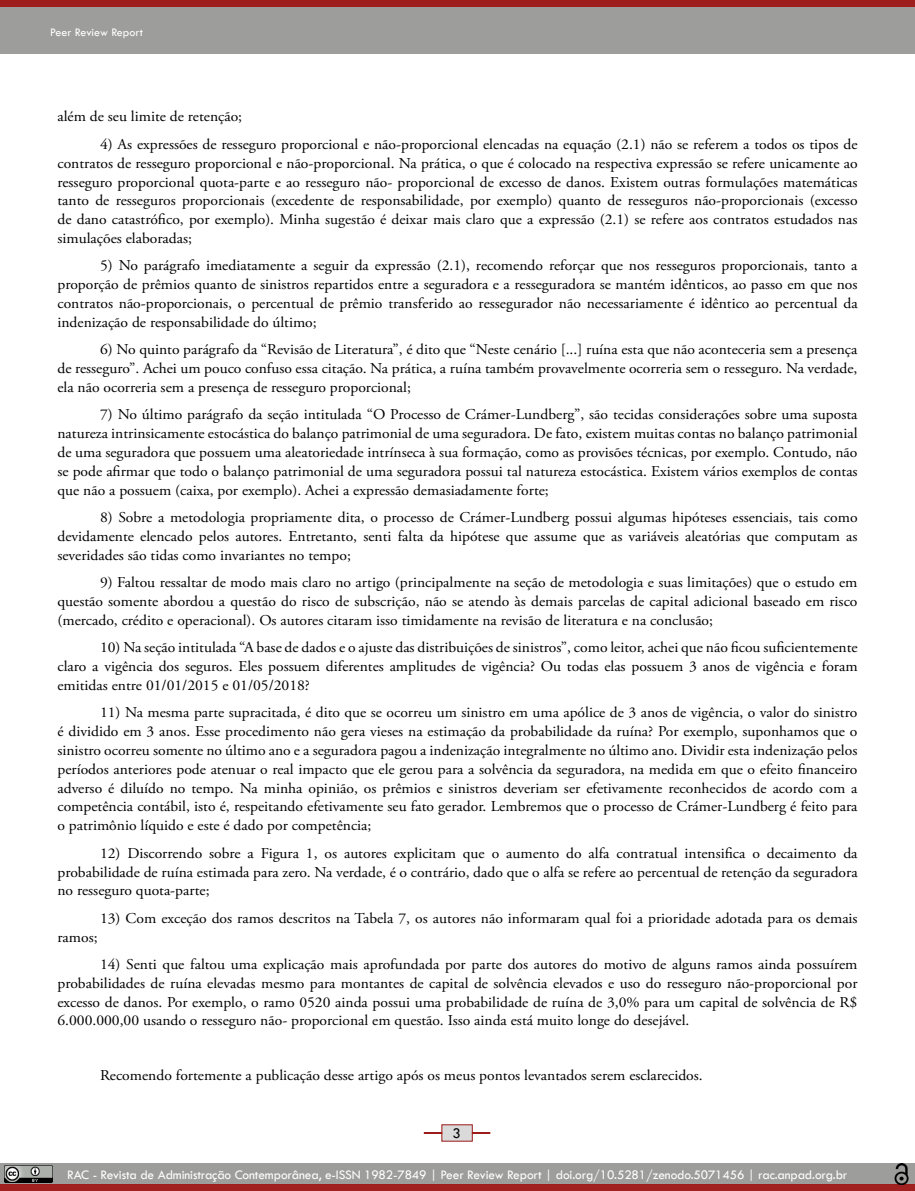
<style>
.page{position:relative;width:915px;height:1191px;background:#fff}
.page>*{position:absolute;margin:0;border:0;box-sizing:border-box;transform-origin:0 0}
.t1{font:15px/18.9px "Adobe Garamond Pro";color:#000;text-align:justify;scale:1.04 1}
.t2{font:15px "Tw Cen";color:#000}
.t3{font:13.5px "Tw Cen";letter-spacing:-.01em;color:#fff}
.t4{font:12px "Tw Cen";color:#fff}
</style>
<div class="page">
<div style="left:0;top:0;width:914px;height:54px;background:#9d9d9c"></div>
<div style="left:0;top:0;width:914px;height:7px;background:#9d1a18"></div>
<svg style="left:423px;top:1124px;width:68px;height:18px"></svg>
<div style="left:0;top:1163px;width:914px;height:21px;background:#9d9d9c"></div>
<div style="left:0;top:1184px;width:914px;height:7px;background:#a0211f"></div>
<img style="left:5px;top:1165px;width:47px;height:17px">
<img style="left:894px;top:1163px;width:14px;height:21px">
<p class="t4" style="left:50px;top:25px;width:94px">Peer Review Report</p>
<p class="t1" style="left:57px;top:108px;width:179px">além de seu limite de retenção;</p>
<p class="t1" style="left:57px;top:135px;width:770px;text-indent:43px">4) As expressões de resseguro proporcional e não-proporcional elencadas na equação (2.1) não se referem a todos os tipos de contratos de resseguro proporcional e não-proporcional. Na prática, o que é colocado na respectiva expressão se refere unicamente ao resseguro proporcional quota-parte e ao resseguro não- proporcional de excesso de danos. Existem outras formulações matemáticas tanto de resseguros proporcionais (excedente de responsabilidade, por exemplo) quanto de resseguros não-proporcionais (excesso de dano catastrófico, por exemplo). Minha sugestão é deixar mais claro que a expressão (2.1) se refere aos contratos estudados nas simulações elaboradas;</p>
<p class="t1" style="left:57px;top:257px;width:770px;text-indent:43px">5) No parágrafo imediatamente a seguir da expressão (2.1), recomendo reforçar que nos resseguros proporcionais, tanto a proporção de prêmios quanto de sinistros repartidos entre a seguradora e a resseguradora se mantém idênticos, ao passo em que nos contratos não-proporcionais, o percentual de prêmio transferido ao ressegurador não necessariamente é idêntico ao percentual da indenização de responsabilidade do último;</p>
<p class="t1" style="left:57px;top:341px;width:770px;text-indent:43px">6) No quinto parágrafo da “Revisão de Literatura”, é dito que “Neste cenário [...] ruína esta que não aconteceria sem a presença de resseguro”. Achei um pouco confuso essa citação. Na prática, a ruína também provavelmente ocorreria sem o resseguro. Na verdade, ela não ocorreria sem a presença de resseguro proporcional;</p>
<p class="t1" style="left:57px;top:406px;width:770px;text-indent:43px">7) No último parágrafo da seção intitulada “O Processo de Crámer-Lundberg”, são tecidas considerações sobre uma suposta natureza intrinsicamente estocástica do balanço patrimonial de uma seguradora. De fato, existem muitas contas no balanço patrimonial de uma seguradora que possuem uma aleatoriedade intrínseca à sua formação, como as provisões técnicas, por exemplo. Contudo, não se pode afirmar que todo o balanço patrimonial de uma seguradora possui tal natureza estocástica. Existem vários exemplos de contas que não a possuem (caixa, por exemplo). Achei a expressão demasiadamente forte;</p>
<p class="t1" style="left:57px;top:508px;width:770px;text-indent:43px">8) Sobre a metodologia propriamente dita, o processo de Crámer-Lundberg possui algumas hipóteses essenciais, tais como devidamente elencado pelos autores. Entretanto, senti falta da hipótese que assume que as variáveis aleatórias que computam as severidades são tidas como invariantes no tempo;</p>
<p class="t1" style="left:57px;top:573px;width:770px;text-indent:43px">9) Faltou ressaltar de modo mais claro no artigo (principalmente na seção de metodologia e suas limitações) que o estudo em questão somente abordou a questão do risco de subscrição, não se atendo às demais parcelas de capital adicional baseado em risco (mercado, crédito e operacional). Os autores citaram isso timidamente na revisão de literatura e na conclusão;</p>
<p class="t1" style="left:57px;top:638px;width:770px;text-indent:43px">10) Na seção intitulada “A base de dados e o ajuste das distribuições de sinistros”, como leitor, achei que não ficou suficientemente claro a vigência dos seguros. Eles possuem diferentes amplitudes de vigência? Ou todas elas possuem 3 anos de vigência e foram emitidas entre 01/01/2015 e 01/05/2018?</p>
<p class="t1" style="left:57px;top:703px;width:770px;text-indent:43px">11) Na mesma parte supracitada, é dito que se ocorreu um sinistro em uma apólice de 3 anos de vigência, o valor do sinistro é dividido em 3 anos. Esse procedimento não gera vieses na estimação da probabilidade da ruína? Por exemplo, suponhamos que o sinistro ocorreu somente no último ano e a seguradora pagou a indenização integralmente no último ano. Dividir esta indenização pelos períodos anteriores pode atenuar o real impacto que ele gerou para a solvência da seguradora, na medida em que o efeito financeiro adverso é diluído no tempo. Na minha opinião, os prêmios e sinistros deveriam ser efetivamente reconhecidos de acordo com a competência contábil, isto é, respeitando efetivamente seu fato gerador. Lembremos que o processo de Crámer-Lundberg é feito para o patrimônio líquido e este é dado por competência;</p>
<p class="t1" style="left:57px;top:844px;width:770px;text-indent:43px">12) Discorrendo sobre a Figura 1, os autores explicitam que o aumento do alfa contratual intensifica o decaimento da probabilidade de ruína estimada para zero. Na verdade, é o contrário, dado que o alfa se refere ao percentual de retenção da seguradora no resseguro quota-parte;</p>
<p class="t1" style="left:100px;top:909px;width:729px">13) Com exceção dos ramos descritos na Tabela 7, os autores não informaram qual foi a prioridade adotada para os demais</p>
<p class="t1" style="left:57px;top:928px;width:40px">ramos;</p>
<p class="t1" style="left:57px;top:955px;width:770px;text-indent:43px">14) Senti que faltou uma explicação mais aprofundada por parte dos autores do motivo de alguns ramos ainda possuírem probabilidades de ruína elevadas mesmo para montantes de capital de solvência elevados e uso do resseguro não-proporcional por excesso de danos. Por exemplo, o ramo 0520 ainda possui uma probabilidade de ruína de 3,0% para um capital de solvência de R$ 6.000.000,00 usando o resseguro não- proporcional em questão. Isso ainda está muito longe do desejável.</p>
<p class="t1" style="left:100px;top:1066px;width:581px">Recomendo fortemente a publicação desse artigo após os meus pontos levantados serem esclarecidos.</p>
<p class="t2" style="left:453px;top:1124px;width:10px">3</p>
<p class="t3" style="left:67px;top:1166px;width:781px">RAC - Revista de Administração Contemporânea, e-ISSN 1982-7849 | Peer Review Report | doi.org/10.5281/zenodo.5071456 | rac.anpad.org.br</p>
</div>
